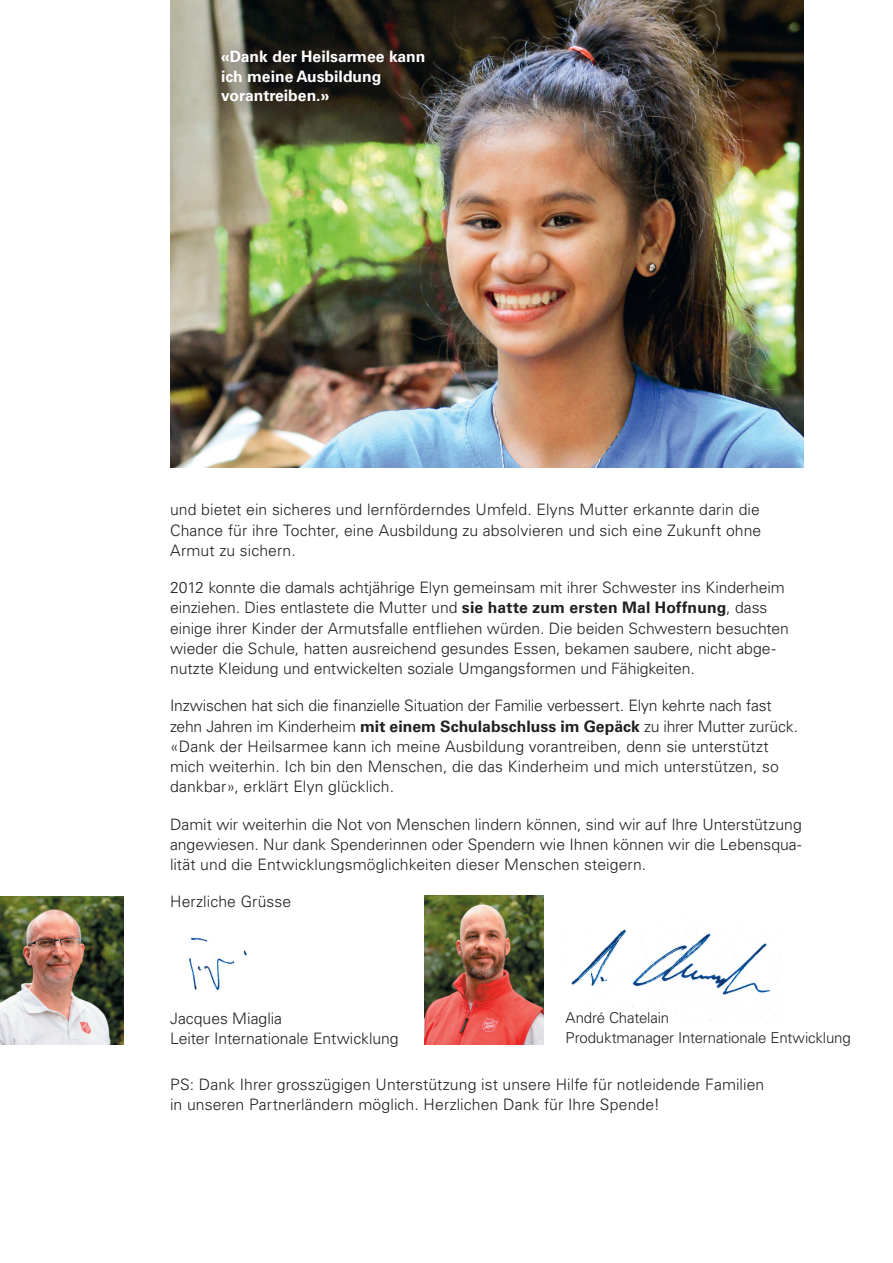
<style>
.page{position:relative;width:893px;height:1263px;background:#fff}
.page>*{position:absolute;margin:0;border:0;box-sizing:border-box;transform-origin:0 0}
.t1{font:300 15.75px/20.2px "Univers LT Std";color:#231f20}
.t2{font:700 15.75px/19.5px "Univers LT Std";color:#fff}
.t3{font:300 15px/20.2px "Univers LT Std";letter-spacing:-.01em;color:#231f20}
.s1{font-weight:700}
</style>
<div class="page">
<img style="left:188px;top:937px;width:59px;height:54px">
<img style="left:508px;top:895px;width:273px;height:129px">
<img style="left:0;top:896px;width:123px;height:149px">
<img style="left:425px;top:896px;width:119px;height:149px">
<img style="left:170px;top:0;width:634px;height:468px">
<svg style="left:204px;top:33px;width:238px;height:87px"></svg>
<p class="t2" style="left:221px;top:47px;width:206px">«Dank der Heilsarmee kann ich meine Ausbildung vorantreiben.»</p>
<p class="t1" style="left:170px;top:500px;width:593px;text-align:justify">und bietet ein sicheres und lernförderndes Umfeld. Elyns Mutter erkannte darin die Chance für ihre Tochter, eine Ausbildung zu absolvieren und sich eine Zukunft ohne Armut zu sichern.</p>
<p class="t1" style="left:170px;top:577px;width:620px">2012 konnte die damals achtjährige Elyn gemeinsam mit ihrer Schwester ins Kinderheim einziehen. Dies entlastete die Mutter und <span class="s1">sie hatte zum ersten Mal Hoffnung</span>, dass einige ihrer Kinder der Armutsfalle entfliehen würden. Die beiden Schwestern besuchten wieder die Schule, hatten ausreichend gesundes Essen, bekamen saubere, nicht abge&shy;nutzte Kleidung und entwickelten soziale Umgangsformen und Fähigkeiten.</p>
<p class="t1" style="left:170px;top:696px;width:629px">Inzwischen hat sich die finanzielle Situation der Familie verbessert. Elyn kehrte nach fast zehn Jahren im Kinderheim <span class="s1">mit einem Schulabschluss im Gepäck</span> zu ihrer Mutter zurück. «Dank der Heilsarmee kann ich meine Ausbildung vorantreiben, denn sie unterstützt mich weiterhin. Ich bin den Menschen, die das Kinderheim und mich unterstützen, so dankbar», erklärt Elyn glücklich.</p>
<p class="t1" style="left:170px;top:814px;width:633px;text-align:justify">Damit wir weiterhin die Not von Menschen lindern können, sind wir auf Ihre Unterstützung angewiesen. Nur dank Spenderinnen oder Spendern wie Ihnen können wir die Lebensqua&shy;lität und die Entwicklungsmöglichkeiten dieser Menschen steigern.</p>
<p class="t1" style="left:170px;top:892px;width:123px">Herzliche Grüsse</p>
<p class="t3" style="left:566px;top:1008px;width:287px">André Chatelain<br>Produktmanager Internationale Entwicklung</p>
<p class="t1" style="left:170px;top:1008px;width:230px">Jacques Miaglia<br>Leiter Internationale Entwicklung</p>
<p class="t1" style="left:170px;top:1074px;width:596px">PS: Dank Ihrer grosszügigen Unterstützung ist unsere Hilfe für notleidende Familien in unseren Partnerländern möglich. Herzlichen Dank für Ihre Spende!</p>
</div>
